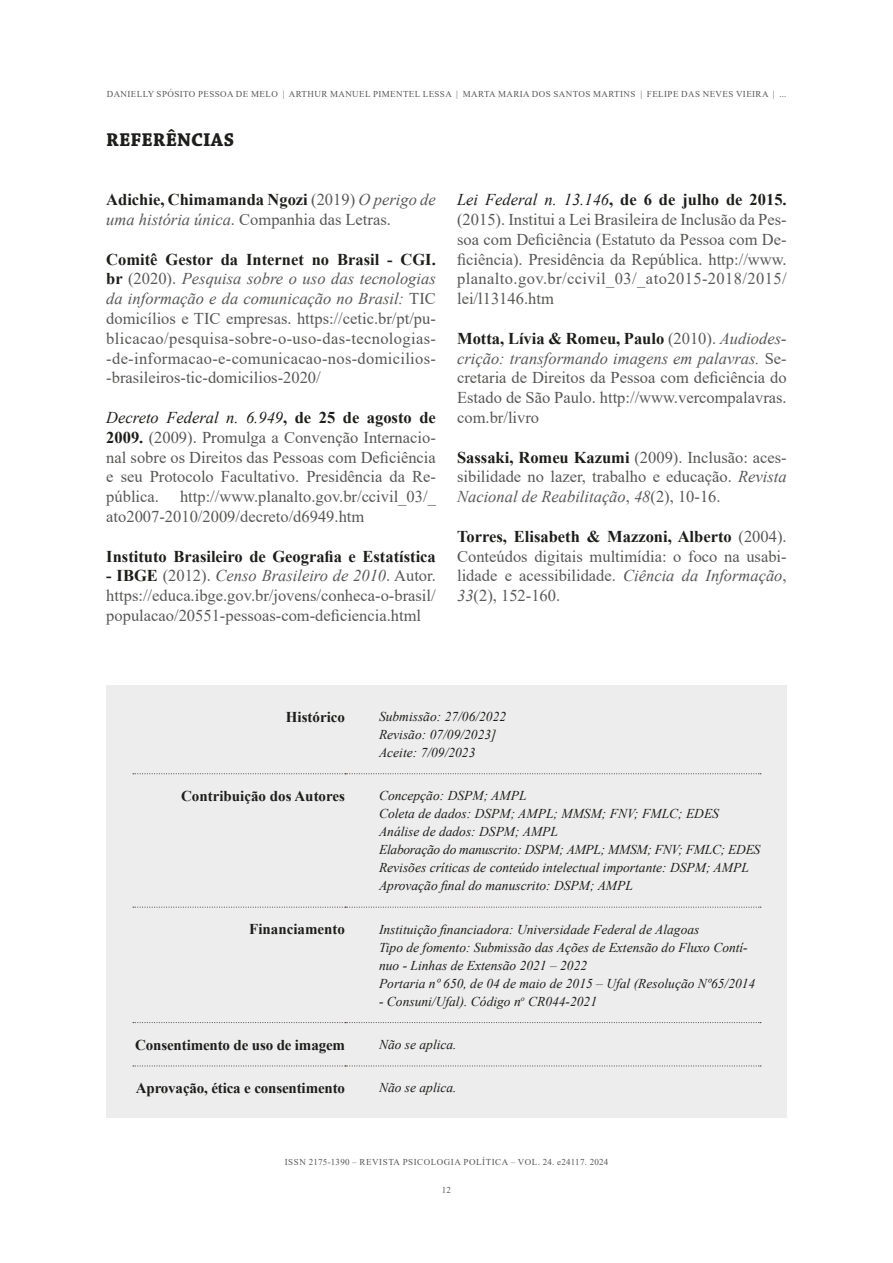
<style>
.page{position:relative;width:893px;height:1263px;background:#fff}
.page>*{position:absolute;margin:0;border:0;box-sizing:border-box;transform-origin:0 0}
.t1{font:700 19.5px "Chaparral Pro";letter-spacing:.005em;color:#1d1d1b}
.t2{font:16.5px/19.8px "Times New Roman";color:#575756;text-align:justify}
.t3{font:700 16.5px "Times New Roman";color:#1d1d1b}
.t4{font:700 15px "Times New Roman";letter-spacing:-.01em;color:#1d1d1b}
.t5{font:italic 13.5px/18px "Times New Roman";color:#1d1d1b}
.t6{font:9px "Times New Roman";letter-spacing:.045em;color:#575756}
.s1{font-weight:700;color:#1d1d1b}
.s2{font-style:italic}
.s3{font-style:italic;color:#1d1d1b}
</style>
<div class="page">
<div style="left:106px;top:686px;width:681px;height:432px;background:#ededed"></div>
<svg style="left:133px;top:773px;width:628px;height:1px"></svg>
<svg style="left:133px;top:906px;width:628px;height:2px"></svg>
<svg style="left:133px;top:1022px;width:628px;height:1px"></svg>
<svg style="left:133px;top:1065px;width:628px;height:1px"></svg>
<p class="t6" style="left:107px;top:88px;width:681px">DANIELLY SPÓSITO PESSOA DE MELO | ARTHUR MANUEL PIMENTEL LESSA | MARTA MARIA DOS SANTOS MARTINS | FELIPE DAS NEVES VIEIRA | ...</p>
<p class="t1" style="left:106px;top:128px;width:129px">REFERÊNCIAS</p>
<p class="t2" style="left:106px;top:189px;width:331px"><span class="s1">Adichie, Chimamanda Ngozi</span> (2019) <span class="s2">O perigo de uma história única</span>. Companhia das Letras.</p>
<p class="t2" style="left:106px;top:249px;width:331px"><span class="s1">Comitê Gestor da Internet no Brasil - CGI. br</span> (2020). <span class="s2">Pesquisa sobre o uso das tecnologias da informação e da comunicação no Brasil:</span> TIC domicílios e TIC empresas. https://cetic.br/pt/pu&shy;blicacao/pesquisa-sobre-o-uso-das-tecnologias--de-informacao-e-comunicacao-nos-domicilios--brasileiros-tic-domicilios-2020/</p>
<p class="t2" style="left:106px;top:407px;width:331px"><span class="s3">Decreto Federal n. 6.949</span><span class="s1">, de 25 de agosto de 2009.</span> (2009). Promulga a Convenção Internacio&shy;nal sobre os Direitos das Pessoas com Deficiência e seu Protocolo Facultativo. Presidência da Re&shy;pública.</p>
<p class="t2" style="left:106px;top:486px;width:331px;text-indent:74px">http://www.planalto.gov.br/ccivil_03/_ ato2007-2010/2009/decreto/d6949.htm</p>
<p class="t3" style="left:106px;top:544px;width:331px">Instituto Brasileiro de Geografia e Estatística</p>
<p class="t2" style="left:106px;top:565px;width:331px"><span class="s1">- IBGE</span> (2012). <span class="s2">Censo Brasileiro de 2010</span>. Autor. https://educa.ibge.gov.br/jovens/conheca-o-brasil/ populacao/20551-pessoas-com-deficiencia.html</p>
<p class="t2" style="left:457px;top:189px;width:331px"><span class="s3">Lei Federal n. 13.146</span><span class="s1">, de 6 de julho de 2015. </span>(2015). Institui a Lei Brasileira de Inclusão da Pes&shy;soa com Deficiência (Estatuto da Pessoa com De&shy;ficiência). Presidência da República. http://www. planalto.gov.br/ccivil_03/_ato2015-2018/2015/ lei/l13146.htm</p>
<p class="t2" style="left:457px;top:328px;width:331px"><span class="s1">Motta, Lívia &amp; Romeu, Paulo</span> (2010). <span class="s2">Audiodes&shy;crição: transformando imagens em palavras.</span> Se&shy;cretaria de Direitos da Pessoa com deficiência do Estado de São Paulo. http://www.vercompalavras. com.br/livro</p>
<p class="t2" style="left:457px;top:447px;width:331px"><span class="s1">Sassaki, Romeu Kazumi</span> (2009). Inclusão: aces&shy;sibilidade no lazer, trabalho e educação. <span class="s2">Revista Nacional de Reabilitação</span>, <span class="s2">48</span>(2), 10-16.</p>
<p class="t2" style="left:457px;top:526px;width:331px"><span class="s1">Torres, Elisabeth &amp; Mazzoni, Alberto</span> (2004).<br>Conteúdos digitais multimídia: o foco na usabi&shy;lidade e acessibilidade. <span class="s2">Ciência da Informação</span>, <span class="s2">33</span>(2), 152-160.</p>
<p class="t4" style="left:286px;top:706px;width:61px">Histórico</p>
<p class="t5" style="left:379px;top:707px;width:129px">Submissão: 27/06/2022<br>Revisão: 07/09/2023]<br>Aceite: 7/09/2023</p>
<p class="t4" style="left:181px;top:785px;width:165px">Contribuição dos Autores</p>
<p class="t5" style="left:379px;top:786px;width:383px">Concepção: DSPM; AMPL<br>Coleta de dados: DSPM; AMPL; MMSM; FNV; FMLC; EDES Análise de dados: DSPM; AMPL<br>Elaboração do manuscrito: DSPM; AMPL; MMSM; FNV; FMLC; EDES Revisões críticas de conteúdo intelectual importante: DSPM; AMPL Aprovação final do manuscrito: DSPM; AMPL</p>
<p class="t4" style="left:249px;top:918px;width:97px">Financiamento</p>
<p class="t5" style="left:379px;top:920px;width:378px">Instituição financiadora: Universidade Federal de Alagoas<br>Tipo de fomento: Submissão das Ações de Extensão do Fluxo Contí&shy;nuo - Linhas de Extensão 2021 – 2022<br>Portaria nº 650, de 04 de maio de 2015 – Ufal (Resolução Nº65/2014</p>
<p class="t5" style="left:379px;top:992px;width:220px">- Consuni/Ufal). Código n<sup>o</sup> CR044-2021</p>
<p class="t4" style="left:135px;top:1034px;width:211px">Consentimento de uso de imagem</p>
<p class="t5" style="left:379px;top:1035px;width:79px">Não se aplica.</p>
<p class="t4" style="left:136px;top:1077px;width:211px">Aprovação, ética e consentimento</p>
<p class="t5" style="left:379px;top:1078px;width:79px">Não se aplica.</p>
<p class="t6" style="left:285px;top:1156px;width:325px">ISSN 2175-1390 – REVISTA PSICOLOGIA POLÍTICA – VOL. 24. e24117. 2024</p>
<p class="t6" style="left:442px;top:1183px;width:11px">12</p>
</div>
